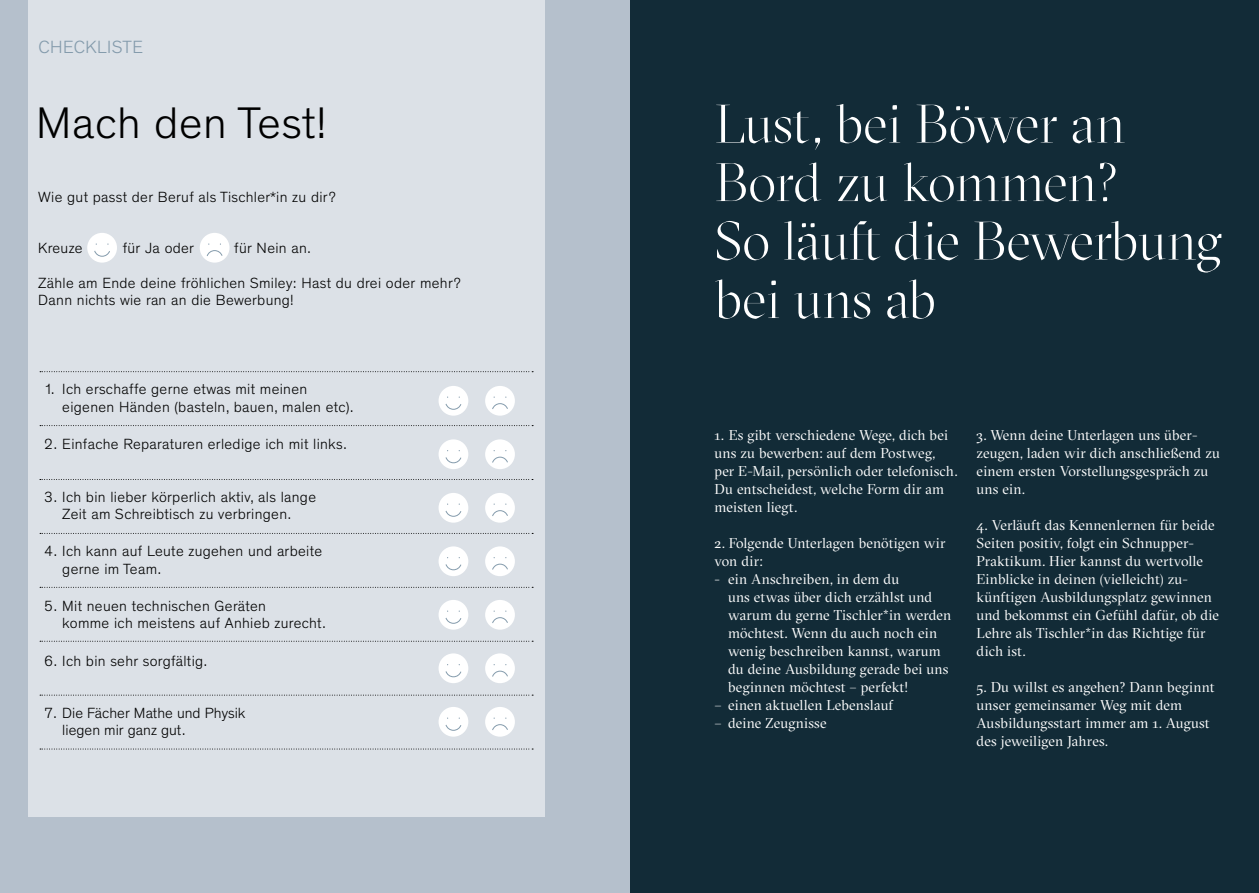
<style>
.page{position:relative;width:1259px;height:893px;background:#fff}
.page>*{position:absolute;margin:0;border:0;box-sizing:border-box;transform-origin:0 0}
.t1{font:300 54px/58.5px "GT Sectra Display";letter-spacing:-.005em;color:#fff}
.t2{font:300 45px "Theinhardt";letter-spacing:.01em;color:#000}
.t3{font:300 18px "Theinhardt";letter-spacing:.025em;color:#849bac}
.t4{font:300 15px/17.2px "Theinhardt";letter-spacing:.02em;color:#000}
.t5{font:300 15px/17.2px "Theinhardt";color:#000}
.t6{font:14.25px/18px "GT Sectra Fine";letter-spacing:.01em;color:#fff}
</style>
<div class="page">
<div style="left:1px;top:0;width:1258px;height:893px;background:#122b37"></div>
<div style="left:0;top:0;width:629px;height:893px;background:#b5c0cc"></div>
<div style="left:28px;top:0;width:516px;height:816px;background:#dce1e7"></div>
<svg style="left:40px;top:425px;width:493px;height:1px"></svg>
<svg style="left:40px;top:479px;width:493px;height:1px"></svg>
<svg style="left:40px;top:533px;width:493px;height:1px"></svg>
<svg style="left:40px;top:587px;width:493px;height:1px"></svg>
<svg style="left:40px;top:641px;width:493px;height:1px"></svg>
<svg style="left:40px;top:695px;width:493px;height:1px"></svg>
<svg style="left:40px;top:749px;width:493px;height:1px"></svg>
<svg style="left:40px;top:371px;width:493px;height:1px"></svg>
<div style="left:87px;top:233px;width:30px;height:30px;background:#fff;border-radius:50%"></div>
<svg style="left:94px;top:243px;width:16px;height:14px"></svg>
<div style="left:200px;top:233px;width:29px;height:30px;background:#fff;border-radius:50%"></div>
<svg style="left:206px;top:243px;width:17px;height:13px"></svg>
<div style="left:438px;top:386px;width:30px;height:30px;background:#fff;border-radius:50%"></div>
<svg style="left:445px;top:397px;width:16px;height:13px"></svg>
<div style="left:485px;top:386px;width:30px;height:30px;background:#fff;border-radius:50%"></div>
<svg style="left:492px;top:397px;width:16px;height:12px"></svg>
<div style="left:438px;top:439px;width:30px;height:30px;background:#fff;border-radius:50%"></div>
<svg style="left:445px;top:457px;width:16px;height:6px"></svg>
<div style="left:485px;top:439px;width:30px;height:30px;background:#fff;border-radius:50%"></div>
<svg style="left:492px;top:457px;width:16px;height:6px"></svg>
<div style="left:438px;top:493px;width:30px;height:30px;background:#fff;border-radius:50%"></div>
<svg style="left:445px;top:504px;width:16px;height:13px"></svg>
<div style="left:485px;top:493px;width:30px;height:30px;background:#fff;border-radius:50%"></div>
<svg style="left:492px;top:504px;width:16px;height:12px"></svg>
<div style="left:438px;top:546px;width:30px;height:30px;background:#fff;border-radius:50%"></div>
<svg style="left:445px;top:564px;width:16px;height:6px"></svg>
<div style="left:485px;top:546px;width:30px;height:30px;background:#fff;border-radius:50%"></div>
<svg style="left:492px;top:564px;width:16px;height:6px"></svg>
<div style="left:438px;top:600px;width:30px;height:30px;background:#fff;border-radius:50%"></div>
<svg style="left:445px;top:611px;width:16px;height:13px"></svg>
<div style="left:485px;top:600px;width:30px;height:30px;background:#fff;border-radius:50%"></div>
<svg style="left:492px;top:611px;width:16px;height:12px"></svg>
<div style="left:438px;top:653px;width:30px;height:30px;background:#fff;border-radius:50%"></div>
<svg style="left:445px;top:671px;width:16px;height:6px"></svg>
<div style="left:485px;top:653px;width:30px;height:30px;background:#fff;border-radius:50%"></div>
<svg style="left:492px;top:671px;width:16px;height:6px"></svg>
<div style="left:438px;top:707px;width:30px;height:30px;background:#fff;border-radius:50%"></div>
<svg style="left:445px;top:717px;width:16px;height:14px"></svg>
<div style="left:485px;top:707px;width:30px;height:30px;background:#fff;border-radius:50%"></div>
<svg style="left:492px;top:717px;width:16px;height:13px"></svg>
<p class="t3" style="left:38px;top:36px;width:106px">CHECKLISTE</p>
<h2 class="t2" style="left:36px;top:97px;width:292px">Mach den Test!</h2>
<p class="t4" style="left:38px;top:188px;width:299px">Wie gut passt der Beruf als Tischler*in zu dir?</p>
<p class="t4" style="left:38px;top:240px;width:46px">Kreuze</p>
<p class="t4" style="left:123px;top:240px;width:73px">für Ja oder</p>
<p class="t4" style="left:234px;top:240px;width:78px">für Nein an.</p>
<p class="t4" style="left:38px;top:274px;width:424px">Zähle am Ende deine fröhlichen Smiley: Hast du drei oder mehr?<br>Dann nichts wie ran an die Bewerbung!</p>
<p class="t4" style="left:62px;top:381px;width:293px;text-indent:-18px">1. Ich erschaffe gerne etwas mit meinen eigenen Händen (basteln, bauen, malen etc).</p>
<p class="t4" style="left:44px;top:436px;width:304px">2. Einfache Reparaturen erledige ich mit links.</p>
<p class="t4" style="left:44px;top:488px;width:273px;text-align:center">3. Ich bin lieber körperlich aktiv, als lange<br>Zeit am Schreibtisch zu verbringen.</p>
<p class="t4" style="left:62px;top:543px;width:261px;text-indent:-18px">4. Ich kann auf Leute zugehen und arbeite gerne im Team.</p>
<p class="t4" style="left:62px;top:598px;width:265px;text-indent:-18px">5. Mit neuen technischen Geräten<br>komme ich meistens auf Anhieb zurecht.</p>
<p class="t4" style="left:44px;top:652px;width:165px">6. Ich bin sehr sorgfältig.</p>
<p class="t5" style="left:62px;top:704px;width:185px;text-indent:-18px">7. Die Fächer Mathe und Physik liegen mir ganz gut.</p>
<h1 class="t1" style="left:714px;top:95px;width:508px">Lust, bei Böwer an<br>Bord zu kommen?<br>So läuft die Bewerbung bei uns ab</h1>
<p class="t6" style="left:714px;top:426px;width:244px">1. Es gibt verschiedene Wege, dich bei uns zu bewerben: auf dem Postweg, per E-Mail, persönlich oder telefonisch.<br>Du entscheidest, welche Form dir am meisten liegt.</p>
<p class="t6" style="left:714px;top:534px;width:232px">2. Folgende Unterlagen benötigen wir von dir:</p>
<p class="t6" style="left:728px;top:570px;width:225px;text-indent:-13px">- ein Anschreiben, in dem du<br>uns etwas über dich erzählst und warum du gerne Tischler*in werden möchtest. Wenn du auch noch ein wenig beschreiben kannst, warum du deine Ausbildung gerade bei uns beginnen möchtest – perfekt!</p>
<p class="t6" style="left:714px;top:696px;width:180px">– einen aktuellen Lebenslauf</p>
<p class="t6" style="left:714px;top:714px;width:114px">– deine Zeugnisse</p>
<p class="t6" style="left:976px;top:426px;width:245px">3. Wenn deine Unterlagen uns über&shy;zeugen, laden wir dich anschließend zu einem ersten Vorstellungsgespräch zu uns ein.</p>
<p class="t6" style="left:976px;top:516px;width:244px">4. Verläuft das Kennenlernen für beide Seiten positiv, folgt ein Schnupper-Praktikum. Hier kannst du wertvolle Einblicke in deinen (vielleicht) zu&shy;künftigen Ausbildungsplatz gewinnen und bekommst ein Gefühl dafür, ob die Lehre als Tischler*in das Richtige für dich ist.</p>
<p class="t6" style="left:976px;top:678px;width:239px">5. Du willst es angehen? Dann beginnt unser gemeinsamer Weg mit dem<br>Ausbildungsstart immer am 1. August des jeweiligen Jahres.</p>
</div>
